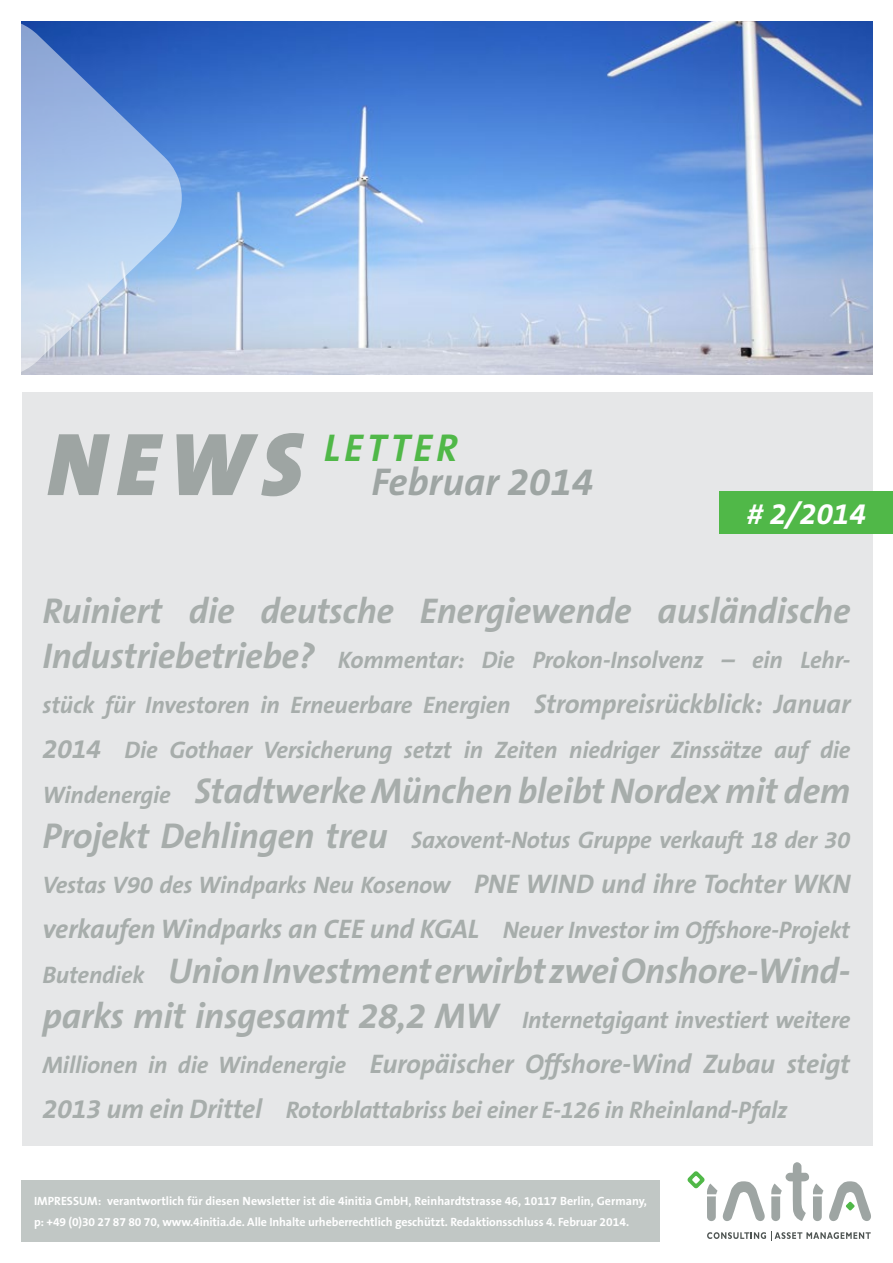
<style>
.page{position:relative;width:893px;height:1263px;background:#fff}
.page>*{position:absolute;margin:0;border:0;box-sizing:border-box;transform-origin:0 0}
.t1{font:italic 900 90px "The Sans B9";color:#9ea5a3}
.t2{font:italic 700 39px "The Sans B7";color:#9ea5a3}
.t3{font:italic 700 39px "The Sans B7";letter-spacing:.1em;color:#50b848}
.t4{font:italic 700 36px "The Sans B7";letter-spacing:-.01em;color:#a7adab}
.t5{font:italic 700 30px "The Sans B7";color:#fff}
.t6{font:italic 700 27px "The Sans B7";letter-spacing:-.01em;color:#a7adab}
.t7{font:italic 700 24px/45px "The Sans B7";letter-spacing:-.01em;color:#a7adab;text-align:justify}
.t8{font:700 12px/21px "The Sans B7";letter-spacing:-.005em;color:#fff}
.s1{font-size:36px}
.s2{font-size:27px}
.s3{font-size:24px}
</style>
<div class="page">
<svg style="left:829px;top:1181px;width:42px;height:40px"></svg>
<svg style="left:707px;top:1232px;width:164px;height:9px"></svg>
<svg style="left:687px;top:1171px;width:78px;height:50px"></svg>
<svg style="left:771px;top:1162px;width:52px;height:59px"></svg>
<div style="left:21px;top:1180px;width:639px;height:62px;background:#c1c7c5"></div>
<div style="left:22px;top:392px;width:850px;height:754px;background:#e6e7e8"></div>
<img style="left:183px;top:21px;width:689px;height:353px">
<div style="left:720px;top:491px;width:173px;height:43px;background:#50b848"></div>
<svg style="left:21px;top:21px;width:162px;height:354px;background:#94b1dd"></svg>
<h1 class="t1" style="left:47px;top:416px;width:257px">NEWS</h1>
<h2 class="t3" style="left:324px;top:427px;width:135px">LETTER</h2>
<h2 class="t2" style="left:372px;top:461px;width:223px">Februar 2014</h2>
<p class="t5" style="left:747px;top:498px;width:121px"># 2/2014</p>
<h3 class="t4" style="left:43px;top:592px;width:809px">Ruiniert die deutsche Energiewende ausländische</h3>
<p class="t7" style="left:43px;top:638px;width:809px"><span class="s1">Industriebetriebe?</span> Kommentar: Die Prokon-Insolvenz – ein Lehr&shy;stück für Investoren in Erneuerbare Energien <span class="s2">Strompreisrückblick: Januar 2014</span> Die Gothaer Versicherung setzt in Zeiten niedriger Zinssätze auf die</p>
<h3 class="t4" style="left:43px;top:772px;width:809px"><span class="s3">Windenergie</span> Stadtwerke München bleibt Nordex mit dem</h3>
<p class="t7" style="left:43px;top:818px;width:809px"><span class="s1">Projekt Dehlingen treu</span> Saxovent-Notus Gruppe verkauft 18 der 30<br>Vestas V90 des Windparks Neu Kosenow <span class="s2">PNE WIND und ihre Tochter WKN verkaufen Windparks an CEE und KGAL</span> Neuer Investor im Offshore-Projekt</p>
<h3 class="t4" style="left:43px;top:952px;width:809px"><span class="s3">Butendiek</span> Union Investment erwirbt zwei Onshore-Wind-</h3>
<p class="t7" style="left:43px;top:998px;width:809px"><span class="s1">parks mit insgesamt 28,2 MW</span> Internetgigant investiert weitere</p>
<p class="t6" style="left:43px;top:1050px;width:809px"><span class="s3">Millionen in die Windenergie</span> Europäischer Offshore-Wind Zubau steigt</p>
<p class="t7" style="left:43px;top:1088px;width:747px"><span class="s2">2013 um ein Drittel</span> Rotorblattabriss bei einer E-126 in Rheinland-Pfalz</p>
<p class="t8" style="left:34px;top:1191px;width:614px">IMPRESSUM: verantwortlich für diesen Newsletter ist die 4initia GmbH, Reinhardtstrasse 46, 10117 Berlin, Germany, p: +49 (0)30 27 87 80 70, www.4initia.de. Alle Inhalte urheberrechtlich geschützt. Redaktionsschluss 4. Februar 2014.</p>
</div>
